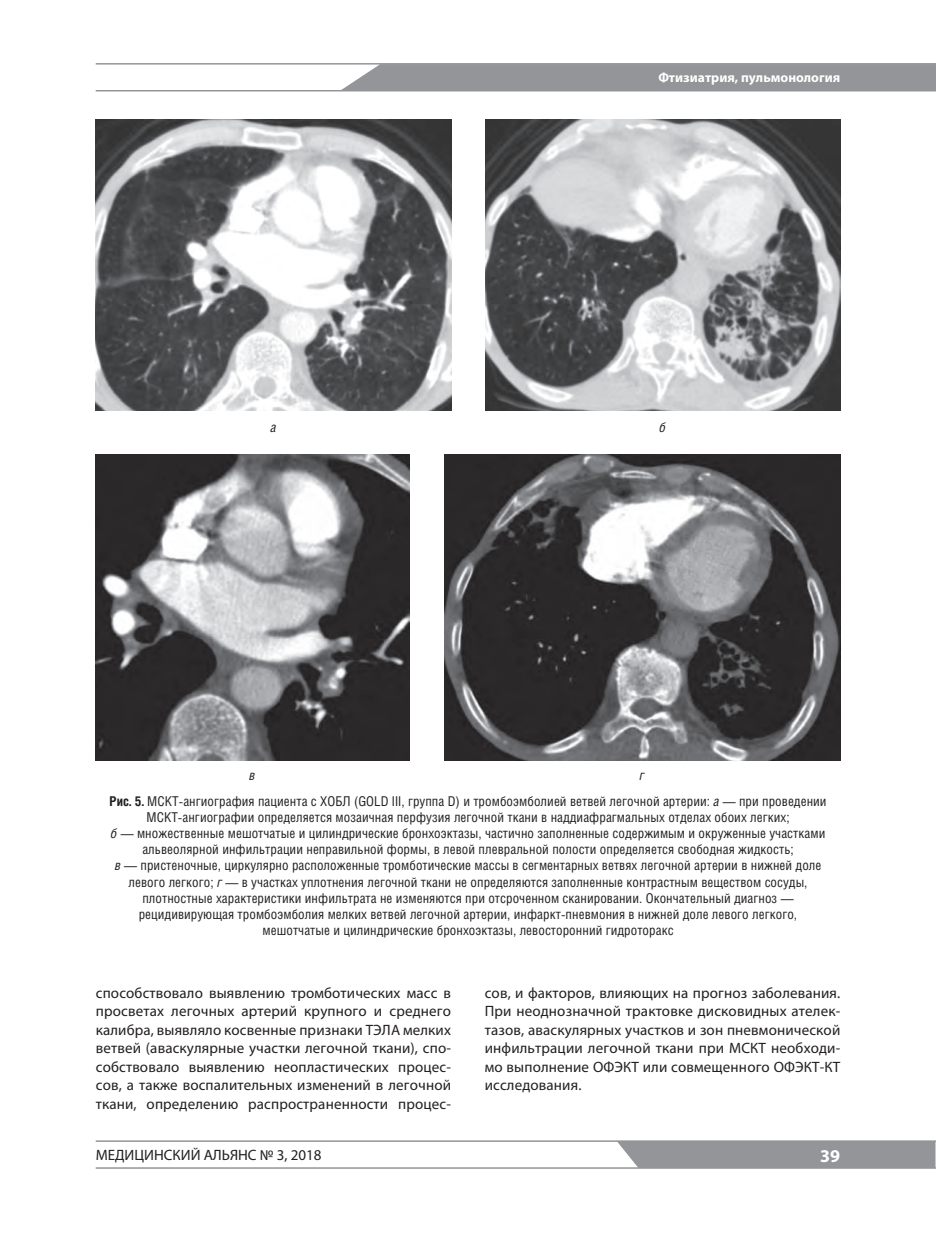
<style>
.page{position:relative;width:936px;height:1234px;background:#fff}
.page>*{position:absolute;margin:0;border:0;box-sizing:border-box;transform-origin:0 0}
.t1{font:700 18px "Myriad Pro";color:#fff}
.t2{font:15px/18.6px "Myriad Pro";letter-spacing:.01em;color:#231f20;text-align:justify}
.t3{font:13.5px/16.2px "Helios Cond";letter-spacing:.005em;color:#231f20;text-align:center}
.t4{font:700 13.5px "Myriad Pro";color:#fff}
.t5{font:italic 13.5px "Helios Cond";color:#231f20}
.s1{font-weight:700}
.s2{font-style:italic}
</style>
<div class="page">
<div style="left:616px;top:1141px;width:319px;height:25px;background:#939598"></div>
<hr style="left:96px;top:1140px;width:839px;height:1px;background:#939598">
<hr style="left:96px;top:90px;width:839px;height:1px;background:#939598">
<div style="left:341px;top:65px;width:594px;height:25px;background:#939598"></div>
<hr style="left:96px;top:63px;width:839px;height:2px;background:#939598">
<hr style="left:96px;top:1166px;width:839px;height:2px;background:#939598">
<img style="left:96px;top:119px;width:355px;height:292px">
<img style="left:485px;top:119px;width:355px;height:292px">
<img style="left:95px;top:455px;width:314px;height:305px">
<img style="left:444px;top:455px;width:396px;height:305px">
<p class="t4" style="left:658px;top:73px;width:183px">Фтизиатрия, пульмонология</p>
<p class="t5" style="left:270px;top:421px;width:7px">а</p>
<p class="t5" style="left:659px;top:421px;width:8px">б</p>
<p class="t5" style="left:249px;top:769px;width:8px">в</p>
<p class="t5" style="left:639px;top:769px;width:6px">г</p>
<p class="t3" style="left:109px;top:793px;width:718px"><span class="s1">Рис. 5.</span> МСКТ-ангиография пациента с ХОБЛ (GOLD III, группа D) и тромбоэмболией ветвей легочной артерии: <span class="s2">а</span> — при проведении МСКТ-ангиографии определяется мозаичная перфузия легочной ткани в наддиафрагмальных отделах обоих легких;<br><span class="s2">б</span> — множественные мешотчатые и цилиндрические бронхоэктазы, частично заполненные содержимым и окруженные участками альвеолярной инфильтрации неправильной формы, в левой плевральной полости определяется свободная жидкость;<br><span class="s2">в</span> — пристеночные, циркулярно расположенные тромботические массы в сегментарных ветвях легочной артерии в нижней доле левого легкого; <span class="s2">г</span> — в участках уплотнения легочной ткани не определяются заполненные контрастным веществом сосуды, плотностные характеристики инфильтрата не изменяются при отсроченном сканировании. Окончательный диагноз — рецидивирующая тромбоэмболия мелких ветвей легочной артерии, инфаркт-пневмония в нижней доле левого легкого, мешотчатые и цилиндрические бронхоэктазы, левосторонний гидроторакс</p>
<p class="t2" style="left:96px;top:984px;width:357px">способствовало выявлению тромботических масс в просветах легочных артерий крупного и среднего калибра, выявляло косвенные признаки ТЭЛА мелких ветвей (аваскулярные участки легочной ткани), спо&shy;собствовало выявлению неопластических процес&shy;сов, а также воспалительных изменений в легочной ткани, определению распространенности процес-</p>
<p class="t2" style="left:484px;top:984px;width:357px">сов, и факторов, влияющих на прогноз заболевания.<br>При неоднозначной трактовке дисковидных ателек&shy;тазов, аваскулярных участков и зон пневмонической инфильтрации легочной ткани при МСКТ необходи&shy;мо выполнение ОФЭКТ или совмещенного ОФЭКТ-КТ исследования.</p>
<p class="t2" style="left:96px;top:1146px;width:227px">МЕДИЦИНСКИЙ АЛЬЯНС № 3, 2018</p>
<h1 class="t1" style="left:820px;top:1149px;width:21px">39</h1>
</div>
